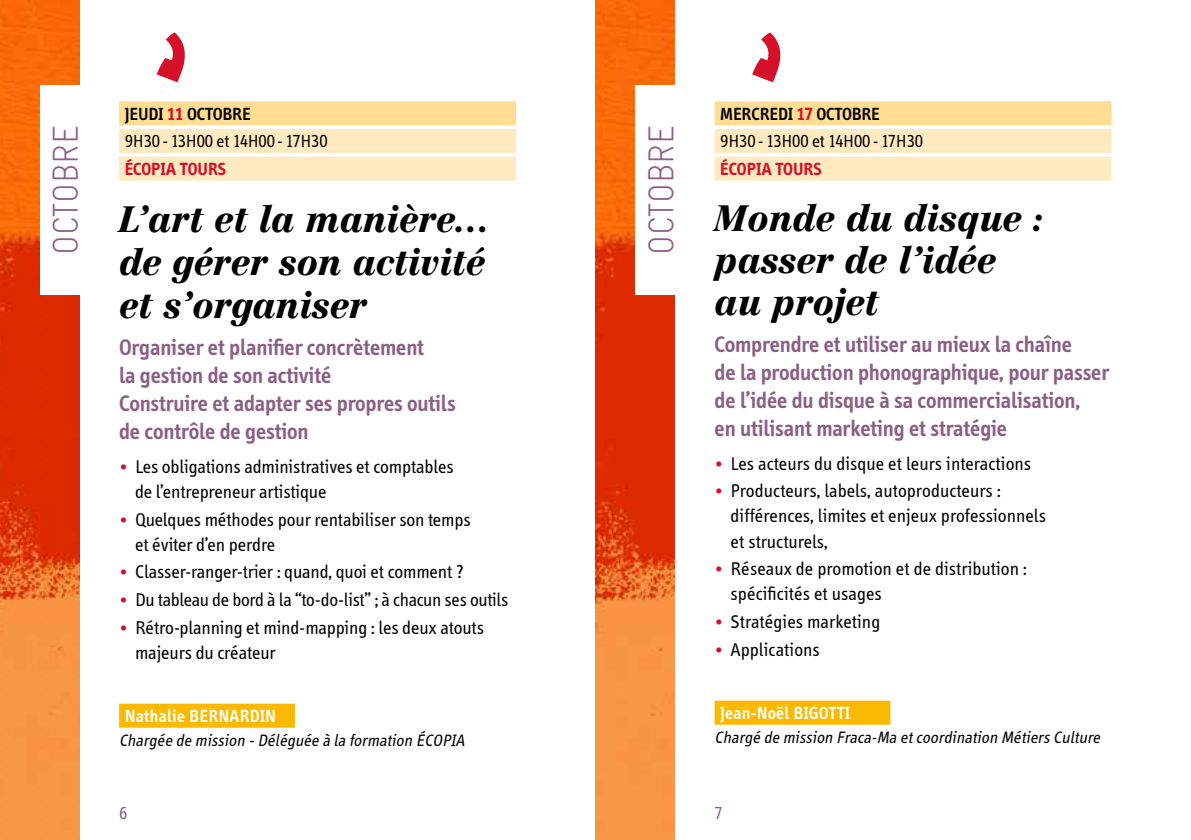
<style>
.page{position:relative;width:1191px;height:840px;background:#fff}
.page>*{position:absolute;margin:0;border:0;box-sizing:border-box;transform-origin:0 0}
.t1{font:36px/42px "Centennial Black Italic Os F";color:#000}
.t2{font:300 condensed 36px "Gravur";color:#8b5e84}
.t3{font:600 23px/28px "Info";color:#8b5e84}
.t4{font:19px/25px "Info";color:#000}
.t5{font:18px/27.6px "Info";color:#000}
.t6{font:600 18px "Info";letter-spacing:.02em;color:#fff}
.t7{font:700 18px "Info";letter-spacing:.01em;color:#d5112a}
.t8{font:18px "Info";color:#8b5e84}
.t9{font:italic 17px "Info";letter-spacing:.01em;color:#000}
.s1{font-weight:600}
.s2{font-weight:700;color:#d5112a}
.s3{color:#d5112a}
</style>
<div class="page">
<svg style="left:157px;top:32px;width:28px;height:50px"></svg>
<svg style="left:752px;top:32px;width:29px;height:50px"></svg>
<img style="left:595px;top:0;width:80px;height:839px">
<img style="left:0;top:0;width:79px;height:839px">
<div style="left:635px;top:85px;width:63px;height:210px;background:#fff"></div>
<div style="left:714px;top:101px;width:397px;height:24px;background:#ffdd93"></div>
<div style="left:714px;top:129px;width:397px;height:24px;background:#ffeac1"></div>
<div style="left:714px;top:157px;width:397px;height:24px;background:#ffeac1"></div>
<div style="left:714px;top:700px;width:176px;height:24px;background:#fbba00"></div>
<div style="left:119px;top:101px;width:397px;height:24px;background:#ffdd93"></div>
<div style="left:119px;top:129px;width:397px;height:24px;background:#ffeac1"></div>
<div style="left:119px;top:157px;width:397px;height:24px;background:#ffeac1"></div>
<div style="left:119px;top:703px;width:176px;height:24px;background:#fbba00"></div>
<div style="left:40px;top:85px;width:63px;height:210px;background:#fff"></div>
<h1 class="t2" style="left:46px;top:255px;width:131px;rotate:-90deg">octobre</h1>
<p class="t5" style="left:125px;top:100px;width:204px"><span class="s1">jeudi</span> <span class="s2">11</span> <span class="s1">octobre<br></span>9h30 - 13h00 et 14h00 - 17h30</p>
<p class="t7" style="left:125px;top:159px;width:103px">ÉCOPIA TOURS</p>
<h1 class="t1" style="left:119px;top:197px;width:373px;line-height:43px">L’art et la manière… de gérer son activité et s’organiser</h1>
<p class="t3" style="left:119px;top:333px;width:338px">Organiser et planifier concrètement<br>la gestion de son activité<br>Construire et adapter ses propres outils de contrôle de gestion</p>
<p class="t4" style="left:135px;top:454px;width:320px;text-indent:-16px"><span class="s3">•</span> Les obligations administratives et comptables de l’entrepreneur artistique</p>
<p class="t4" style="left:135px;top:506px;width:337px;text-indent:-16px"><span class="s3">•</span> Quelques méthodes pour rentabiliser son temps et éviter d’en perdre</p>
<p class="t4" style="left:119px;top:559px;width:346px"><span class="s3">•</span> Classer-ranger-trier : quand, quoi et comment ?</p>
<p class="t4" style="left:119px;top:587px;width:390px"><span class="s3">•</span> Du tableau de bord à la “to-do-list” ; à chacun ses outils</p>
<p class="t4" style="left:135px;top:615px;width:350px;text-indent:-16px"><span class="s3">•</span> Rétro-planning et mind-mapping : les deux atouts majeurs du créateur</p>
<p class="t6" style="left:125px;top:705px;width:75px">Nathalie BERNARDIN</p>
<p class="t9" style="left:119px;top:730px;width:341px">Chargée de mission -Déléguée à la formation ÉCO PIA</p>
<h1 class="t2" style="left:641px;top:255px;width:131px;rotate:-90deg">octobre</h1>
<p class="t5" style="left:720px;top:100px;width:204px"><span class="s1">mercredi</span> <span class="s2">17</span> <span class="s1">octobre<br></span>9h30 - 13h00 et 14h00 - 17h30</p>
<p class="t7" style="left:720px;top:159px;width:103px">ÉCOPIA TOURS</p>
<h1 class="t1" style="left:714px;top:197px;width:331px">Monde du disque : passer de l’idée au projet</h1>
<p class="t3" style="left:714px;top:330px;width:396px">Comprendre et utiliser au mieux la chaîne<br>de la production phonographique, pour passer de l’idée du disque à sa commercialisation,<br>en utilisant marketing et stratégie</p>
<p class="t4" style="left:714px;top:451px;width:318px"><span class="s3">•</span> Les acteurs du disque et leurs interactions</p>
<p class="t4" style="left:730px;top:478px;width:317px;text-indent:-16px"><span class="s3">•</span> Producteurs, labels, autoproducteurs : différences, limites et enjeux professionnels et structurels,</p>
<p class="t4" style="left:730px;top:556px;width:298px;text-indent:-16px"><span class="s3">•</span> Réseaux de promotion et de distribution : spécificités et usages</p>
<p class="t4" style="left:714px;top:609px;width:167px"><span class="s3">•</span> Stratégies marketing</p>
<p class="t4" style="left:714px;top:637px;width:107px"><span class="s3">•</span> Applications</p>
<p class="t6" style="left:720px;top:702px;width:131px">Jean-Noël Bigotti</p>
<p class="t9" style="left:714px;top:727px;width:390px">Chargé de mission Fraca-Ma etcoordination Métiers Culture</p>
<p class="t8" style="left:119px;top:803px;width:10px">6</p>
<p class="t8" style="left:714px;top:803px;width:10px">7</p>
</div>
